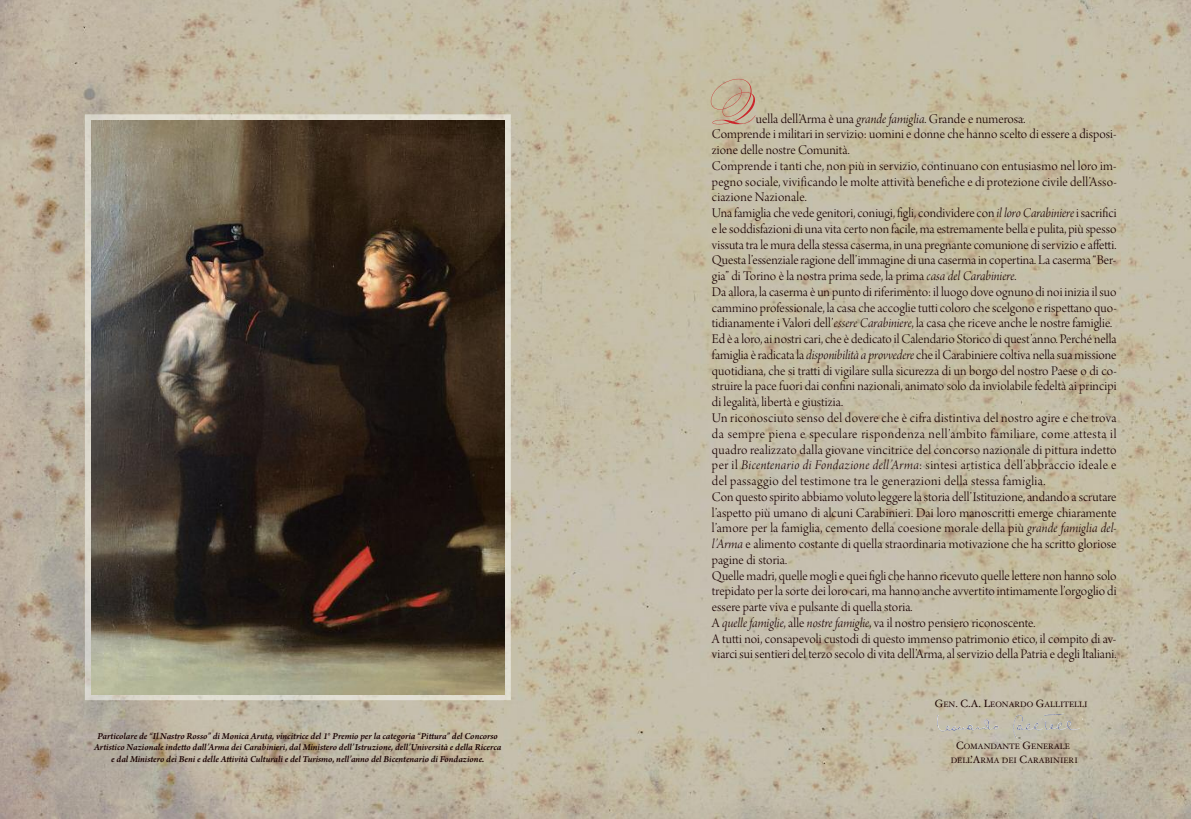
<style>
.page{position:relative;width:1191px;height:819px;background:#fff}
.page>*{position:absolute;margin:0;border:0;box-sizing:border-box;transform-origin:0 0}
.t1{font:58.45px "Maratre";color:#cb262b}
.t2{font:14px/15.8px "Arno Pro Light Display";letter-spacing:.005em;color:#190000}
.t3{font:italic 600 9.62px/11.5px "Arno Pro";letter-spacing:-.005em;color:#190000;text-align:center}
.t4{font:7.88px/14px "Hoefler Text";color:#190000;text-align:center}
.s1{font-family:"Arno Pro Light Italic Display"}
.s2{font-size:10.5px}
</style>
<div class="page">
<img style="left:0;top:0;width:1191px;height:819px">
<img style="left:1015px;top:713px;width:49px;height:8px">
<img style="left:85px;top:114px;width:426px;height:586px">
<img style="left:91px;top:120px;width:414px;height:574px">
<p class="t3" style="left:94px;top:730px;width:409px">Particolare de “Il Nastro Rosso” di Monica Aruta, vincitrice del 1° Premio per la categoria “Pittura” del Concorso<br>Artistico Nazionale indetto dall’Arma dei Carabinieri, dal Ministero dell’Istruzione, dell’Università e della Ricerca e dal Ministero dei Beni e delle Attività Culturali e del Turismo, nell’anno del Bicentenario di Fondazione.</p>
<h1 class="t1" style="left:710px;top:85px;width:46px">Q</h1>
<p class="t2" style="left:712px;top:112px;width:406px;text-indent:44px">uella dell’Arma è una <span class="s1">grandefamiglia</span>. Grande e numerosa.<br>Comprende i militari in servizio: uomini e donne che hanno scelto di essere a disposi&shy;zione delle nostre Comunità.<br>Comprende i tanti che, non più in servizio, continuano con entusiasmo nel loro im&shy;pegnosociale,vivificandolemolteattivitàbeneficheediprotezioneciviledell’Asso&shy;ciazione Nazionale.<br>Unafamigliachevedegenitori,coniugi,figli,condividerecon<span class="s1">illoroCarabiniere</span>isacrifici elesoddisfazionidiunavitacertononfacile,maestremamentebellaepulita,piùspesso vissutatralemuradellastessacaserma,inunapregnantecomunionediservizioeaffetti.<br>Questal’essenzialeragionedell’immaginediunacasermaincopertina.Lacaserma“Ber&shy;gia” di Torino è la nostra prima sede, la prima <span class="s1">casa del Carabiniere</span>.<br>Daallora,lacasermaèunpuntodiriferimento:illuogodoveognunodinoiiniziailsuo camminoprofessionale,lacasacheaccoglietutticolorochescelgonoerispettanoquo&shy;tidianamente i Valori dell’<span class="s1">essere Carabiniere</span>, la casa che riceve anche le nostre famiglie.<br>Edèaloro,ainostricari,cheèdedicatoilCalendarioStoricodiquest’anno.Perchénella famigliaèradicatala<span class="s1">disponibilitàaprovvedere</span>cheilCarabinierecoltivanellasuamissione quotidiana, che si tratti di vigilare sulla sicurezza di un borgo del nostro Paese o di co&shy;struire la pace fuori dai confini nazionali, animato solo da inviolabile fedeltà ai principi di legalità, libertà e giustizia.<br>Un riconosciuto senso del dovere che è cifra distintiva del nostro agire e che trova da sempre piena e speculare rispondenza nell’ambito familiare, come attesta il quadro realizzato dalla giovane vincitrice del concorso nazionale di pittura indetto per il <span class="s1">Bicentenario di Fondazione dell’Arma</span>: sintesi artistica dell’abbraccio ideale e del passaggio del testimone tra le generazioni della stessa famiglia.<br>Conquestospiritoabbiamovolutoleggerelastoriadell’Istituzione,andandoascrutare l’aspetto più umano di alcuni Carabinieri. Dai loro manoscritti emerge chiaramente l’amore per la famiglia, cemento della coesione morale della più <span class="s1">grandefamiglia del&shy;l’Arma</span> e alimento costante di quella straordinaria motivazione che ha scritto gloriose pagine di storia.<br>Quellemadri,quellemogliequeifiglichehannoricevutoquelleletterenonhannosolo trepidatoperlasortedeilorocari,mahannoancheavvertitointimamentel’orgogliodi essere parte viva e pulsante di quella storia.<br>A <span class="s1">quellefamiglie</span>, alle <span class="s1">nostrefamiglie</span>, va il nostro pensiero riconoscente.<br>A tutti noi, consapevoli custodi di questo immenso patrimonio etico, il compito di av&shy;viarcisuisentieridelterzosecolodivitadell’Arma,alserviziodellaPatriaedegliItaliani.</p>
<p class="t4" style="left:935px;top:697px;width:154px"><span class="s2">G</span>EN<span class="s2">. C.A. L</span>EONARDO <span class="s2">G</span>ALLITELLI</p>
<p class="t4" style="left:950px;top:739px;width:129px"><span class="s2">C</span>OMANDANTE <span class="s2">G</span>ENERALE<br>DELL<span class="s2">’A</span>RMA DEI <span class="s2">C</span>ARABINIERI</p>
</div>
